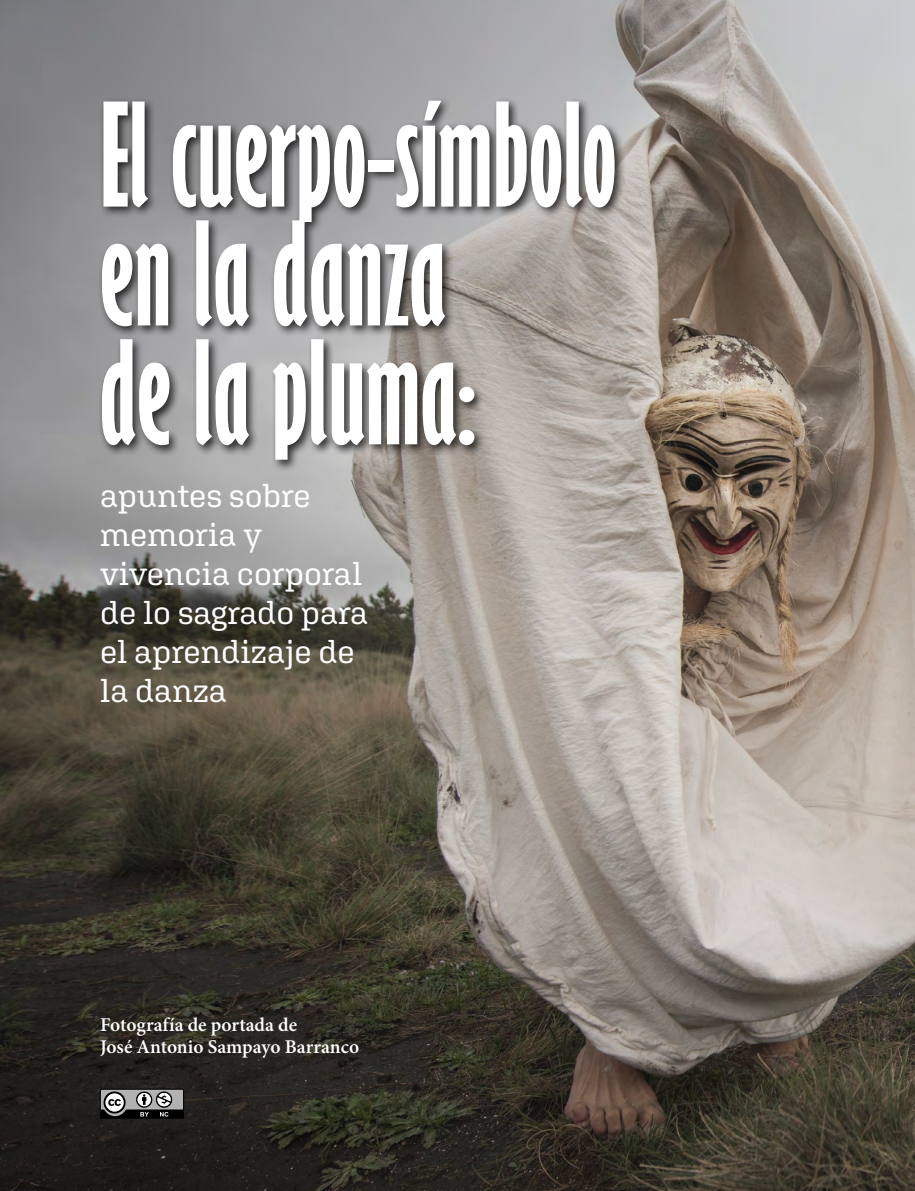
<style>
.page{position:relative;width:915px;height:1191px;background:#fff}
.page>*{position:absolute;margin:0;border:0;box-sizing:border-box;transform-origin:0 0}
.t1{font:700 extra-condensed 132px/118.8px "Gill Sans";color:#fff}
.t2{font:33px/39px "Aglet Slab";color:#fff}
.t3{font:600 19.5px/22.5px "Minion Pro";color:#fff}
</style>
<div class="page">
<img style="left:0;top:0;width:914px;height:1191px">
<svg style="left:100px;top:1088px;width:84px;height:31px;background:#6e6e6d"></svg>
<div style="left:98px;top:97px;width:528px;height:375px;background:#000;opacity:.75"></div>
<h1 class="t1" style="left:100px;top:96px;width:517px">El cuerpo-símbolo en la danza<br>de la pluma:</h1>
<p class="t2" style="left:100px;top:475px;width:270px">apuntes sobre memoria y vivencia corporal de lo sagrado para el aprendizaje de la danza</p>
<p class="t3" style="left:100px;top:1013px;width:260px">Fotografía de portada de<br>José Antonio Sampayo Barranco</p>
</div>
